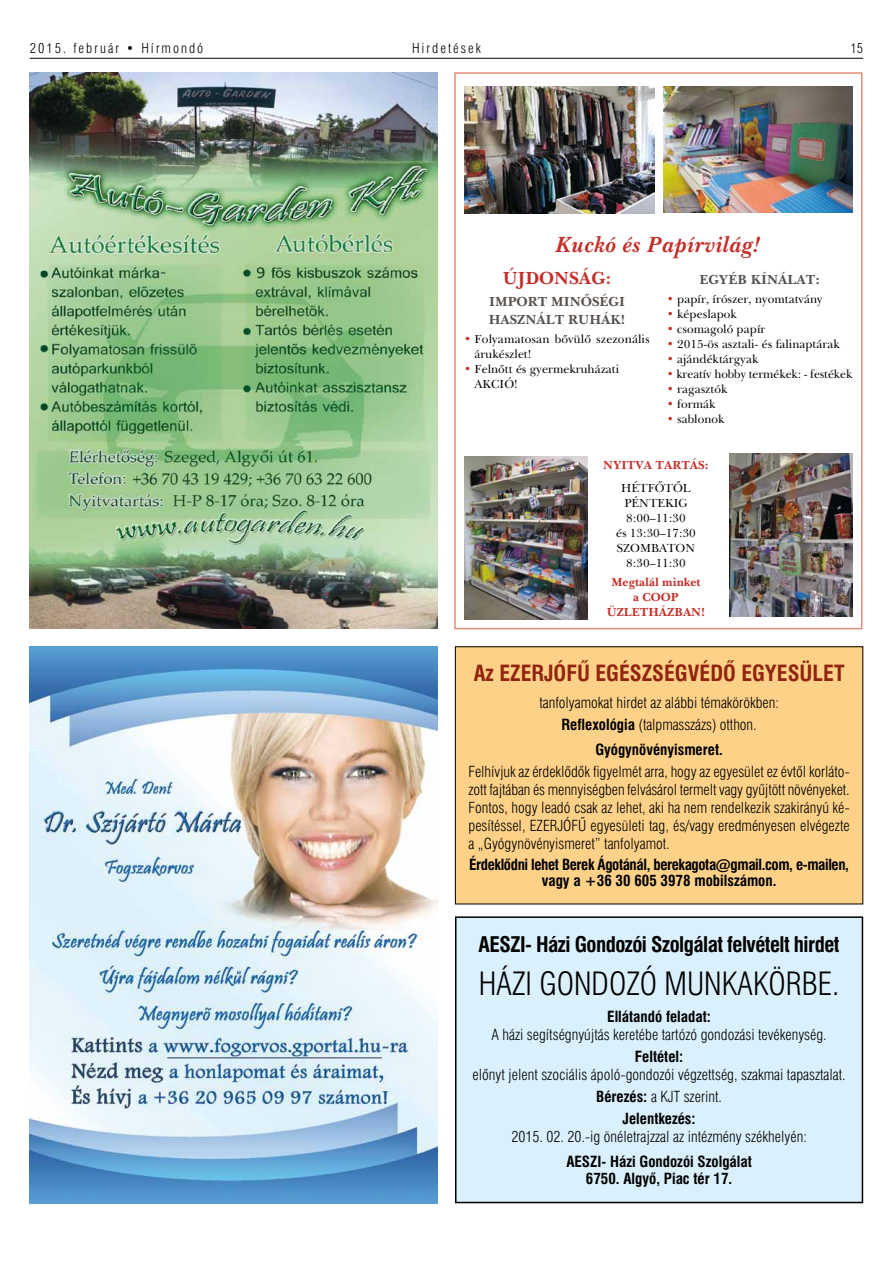
<style>
.page{position:relative;width:893px;height:1263px;background:#fff}
.page>*{position:absolute;margin:0;border:0;box-sizing:border-box;transform-origin:0 0}
.t1{font:31.5px "Hu Swis 721 Lt Cn BT";color:#000}
.t2{font:italic 22.5px "Hu New Bskvll BT Bold";color:#c42f2a}
.t3{font:21.75px "Hu Swis 721 Cn BT Bold";color:#91240e}
.t4{font:21px "Hu Swis 721 Cn BT Bold";letter-spacing:-.025em;color:#000}
.t5{font:18px "Hu New Bskvll BT Bold";color:#c42f2a}
.t6{font:18px "Hu New Bskvll BT Bold";color:#ce5241}
.t7{font:15px/18px "Hu Swis 721 Lt Cn BT";color:#000;text-align:center}
.t8{font:15px/16.5px "Hu Swis 721 Cn BT Bold";color:#000;text-align:center}
.t9{font:13.5px "Hu New Bskvll BT Bold";color:#57514d}
.t10{font:13.5px "Hu Swis 721 Lt Cn BT";letter-spacing:.15em;color:#000}
.t11{font:12px/15px "Hu New Bskvll BT Roman";color:#000}
.t12{font:12px/15px "Hu New Bskvll BT Bold";color:#c42f2a;text-align:center}
.s1{color:#c42f2a}
.s2{font-family:"Hu Swis 721 Cn BT Bold"}
</style>
<div class="page">
<hr style="left:30px;top:58px;width:833px;height:1px;background:#000">
<img style="left:30px;top:72px;width:408px;height:557px">
<img style="left:30px;top:646px;width:408px;height:557px">
<div style="left:454px;top:72px;width:408px;height:557px;border:2px solid #e18e76"></div>
<img style="left:464px;top:87px;width:190px;height:126px">
<img style="left:663px;top:87px;width:190px;height:126px">
<img style="left:464px;top:456px;width:123px;height:163px">
<img style="left:729px;top:453px;width:123px;height:163px">
<div style="left:455px;top:647px;width:408px;height:257px;background:#fdd187"></div>
<div style="left:456px;top:917px;width:406px;height:285px;background:#daf0fc"></div>
<div style="left:455px;top:916px;width:408px;height:287px;border:2px solid #000"></div>
<p class="t10" style="left:30px;top:40px;width:175px">2015. február • Hírmondó</p>
<p class="t10" style="left:412px;top:40px;width:70px">Hirdetések</p>
<p class="t10" style="left:851px;top:40px;width:14px">15</p>
<h2 class="t2" style="left:556px;top:230px;width:206px">Kuckó és Papírvilág!</h2>
<p class="t5" style="left:503px;top:266px;width:66px">ÚJDONSÁG</p>
<p class="t6" style="left:605px;top:266px;width:7px">:</p>
<p class="t9" style="left:489px;top:293px;width:10px">IMP</p>
<p class="t9" style="left:517px;top:293px;width:46px">ORT MIN</p>
<p class="t9" style="left:581px;top:293px;width:21px">ÔSÉGI</p>
<p class="t9" style="left:489px;top:311px;width:11px">HASZNÁLT</p>
<p class="t9" style="left:568px;top:311px;width:33px">RUHÁK</p>
<p class="t9" style="left:621px;top:311px;width:6px">!</p>
<p class="t11" style="left:475px;top:332px;width:177px;text-indent:-10px"><span class="s1">•</span> Folyamatosan bôvülô szezonális árukészlet!</p>
<p class="t11" style="left:475px;top:362px;width:146px;text-indent:-10px"><span class="s1">•</span> Felnôtt és gyermekruházati<br>AKCIÓ!</p>
<p class="t9" style="left:699px;top:271px;width:20px">EGYÉB</p>
<p class="t9" style="left:751px;top:271px;width:27px">KÍNÁLAT</p>
<p class="t9" style="left:815px;top:271px;width:6px">:</p>
<p class="t11" style="left:667px;top:291px;width:158px"><span class="s1">•</span> papír, írószer, nyomtatvány</p>
<p class="t11" style="left:667px;top:306px;width:72px"><span class="s1">•</span> képeslapok</p>
<p class="t11" style="left:667px;top:321px;width:100px"><span class="s1">•</span> csomagoló papír</p>
<p class="t11" style="left:667px;top:336px;width:174px"><span class="s1">•</span> 2015-ös asztali- és falinaptárak</p>
<p class="t11" style="left:667px;top:351px;width:93px"><span class="s1">•</span> ajándéktárgyak</p>
<p class="t11" style="left:667px;top:366px;width:187px"><span class="s1">•</span> kreatív hobby termékek: - festékek</p>
<p class="t11" style="left:667px;top:381px;width:62px"><span class="s1">•</span> ragasztók</p>
<p class="t11" style="left:667px;top:396px;width:50px"><span class="s1">•</span> formák</p>
<p class="t11" style="left:667px;top:411px;width:59px"><span class="s1">•</span> sablonok</p>
<p class="t12" style="left:603px;top:457px;width:19px">NYITVA</p>
<p class="t12" style="left:655px;top:457px;width:35px">TARTÁS</p>
<p class="t12" style="left:705px;top:457px;width:5px">:</p>
<p class="t11" style="left:616px;top:480px;width:81px;text-align:center">HÉTFÔTÔL<br>PÉNTEKIG<br>8:00–11:30<br>és 13:30–17:30<br>SZOMBATON<br>8:30–11:30</p>
<p class="t12" style="left:607px;top:575px;width:100px">MEGTALÁL MINKET<br>ACOOP<br>ÜZLETHÁZBAN!</p>
<h3 class="t3" style="left:474px;top:660px;width:38px">Az EZER</h3>
<h3 class="t3" style="left:544px;top:660px;width:133px">JÓFÛ EGÉSZSÉGVÉDÔ</h3>
<h3 class="t3" style="left:741px;top:660px;width:13px">EGYE</h3>
<h3 class="t3" style="left:788px;top:660px;width:24px">SÜLET</h3>
<p class="t7" style="left:539px;top:691px;width:241px;line-height:22.2px">tanfolyamokat hirdet az alábbi témakörökben:<br><span class="s2">Reflexológia</span> (talpmasszázs) otthon.</p>
<p class="t8" style="left:595px;top:741px;width:129px">Gyógynövényismeret.</p>
<p class="t7" style="left:468px;top:762px;width:383px;text-align:justify">Felhívjuk az érdeklôdôk figyelmét arra, hogy az egyesület ez évtôl korláto&shy;zott fajtában és mennyiségben felvásárol termelt vagy gyûjtött növényeket.<br>Fontos, hogy leadó csak az lehet, aki ha nem rendelkezik szakirányú ké&shy;pesítéssel, EZERJÓFÛ egyesületi tag, és/vagy eredményesen elvégezte a „Gyógynövényismeret” tanfolyamot.</p>
<p class="t8" style="left:469px;top:856px;width:381px">Érdeklôdni lehet Berek Ágotánál, berekagota@gmail.com, e-mailen, vagy a +36 30 605 3978 mobilszámon.</p>
<h3 class="t4" style="left:479px;top:931px;width:363px">AESZI- Házi Gondozói Szolgálat felvételt hirdet</h3>
<h1 class="t1" style="left:479px;top:965px;width:14px">házi</h1>
<h1 class="t1" style="left:539px;top:965px;width:18px">gondozó</h1>
<h1 class="t1" style="left:664px;top:965px;width:57px">munkakörbe</h1>
<h1 class="t1" style="left:832px;top:965px;width:9px">.</h1>
<p class="t8" style="left:607px;top:1008px;width:105px">Ellátandó feladat:</p>
<p class="t7" style="left:491px;top:1025px;width:337px">A házi segítségnyújtás keretébe tartózó gondozási tevékenység.</p>
<p class="t8" style="left:635px;top:1048px;width:50px">Feltétel:</p>
<p class="t7" style="left:472px;top:1063px;width:375px;line-height:22.2px">elônyt jelent szociális ápoló-gondozói végzettség, szakmai tapasztalat.<br><span class="s2">Bérezés:</span> a KJT szerint.</p>
<p class="t8" style="left:623px;top:1111px;width:75px">Jelentkezés:</p>
<p class="t7" style="left:511px;top:1128px;width:297px">2015. 02. 20.-ig önéletrajzzal az intézmény székhelyén:</p>
<p class="t8" style="left:566px;top:1154px;width:187px">AESZI- Házi Gondozói Szolgálat<br>6750. Algyô, Piac tér 17.</p>
</div>
